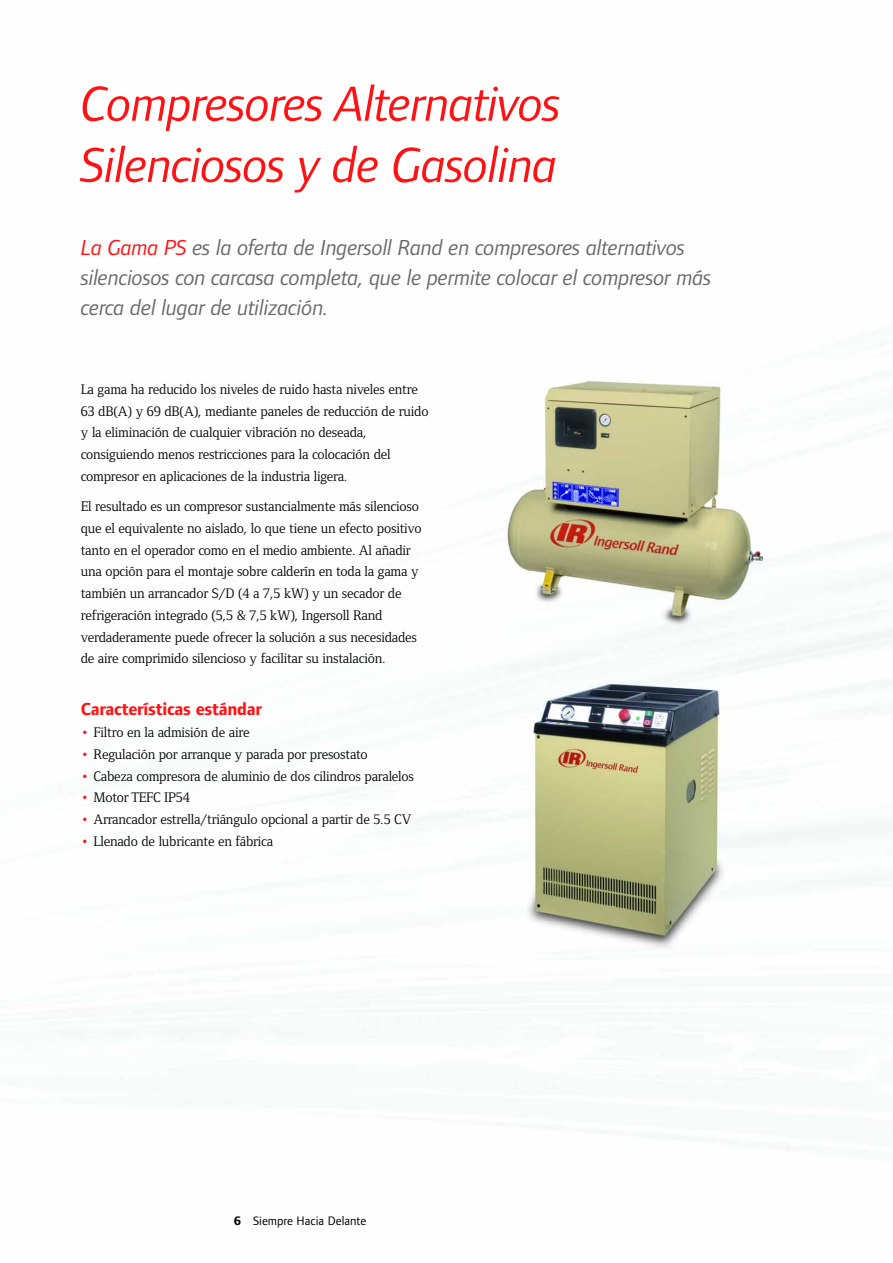
<style>
.page{position:relative;width:893px;height:1263px;background:#fff}
.page>*{position:absolute;margin:0;border:0;box-sizing:border-box;transform-origin:0 0}
.t1{font:italic 51px/61.2px "Foundry Form Sans";letter-spacing:-.02em;color:#fe1214}
.t2{font:italic 22.5px/30px "Foundry Form Sans";letter-spacing:-.015em;color:#696969}
.t3{font:700 18px "Foundry Form Sans";letter-spacing:-.015em;color:#fe1214}
.t4{font:14.25px/21.8px "Foundry Form Serif";letter-spacing:-.015em;color:#000}
.t5{font:12.75px "Foundry Form Sans";color:#000}
.s1{color:#fe1214}
.s2{font-weight:700;font-size:16.5px;color:#fe1214}
.s3{font-weight:700}
</style>
<div class="page">
<img style="left:3px;top:330px;width:890px;height:824px">
<h1 class="t1" style="left:81px;top:78px;width:482px">Compresores Alternativos<br>Silenciosos y de Gasolina</h1>
<h2 class="t2" style="left:81px;top:234px;width:632px"><span class="s1">La Gama PS</span> es la oferta de Ingersoll Rand en compresores alternativos silenciosos con carcasa completa, que le permite colocar el compresor más cerca del lugar de utilización.</h2>
<p class="t4" style="left:81px;top:380px;width:349px">La gama ha reducido los niveles de ruido hasta niveles entre 63 dB(A) y 69 dB(A), mediante paneles de reducción de ruido y la eliminación de cualquier vibración no deseada, consiguiendo menos restricciones para la colocación del compresor en aplicaciones de la industria ligera.</p>
<p class="t4" style="left:81px;top:497px;width:342px">El resultado es un compresor sustancialmente más silencioso que el equivalente no aislado, lo que tiene un efecto positivo tanto en el operador como en el medio ambiente. Al añadir una opción para el montaje sobre calderín en toda la gama y también un arrancador S/D (4 a 7,5 kW) y un secador de refrigeración integrado (5,5 &amp; 7,5 kW), Ingersoll Rand verdaderamente puede ofrecer la solución a sus necesidades de aire comprimido silencioso y facilitar su instalación.</p>
<p class="t3" style="left:81px;top:703px;width:183px">Características estándar</p>
<p class="t4" style="left:81px;top:723px;width:170px"><span class="s2">•</span> Filtro en la admisión de aire</p>
<p class="t4" style="left:81px;top:745px;width:288px"><span class="s2">•</span> Regulación por arranque y parada por presostato</p>
<p class="t4" style="left:81px;top:766px;width:335px"><span class="s2">•</span> Cabeza compresora de aluminio de dos cilindros paralelos</p>
<p class="t4" style="left:81px;top:788px;width:111px"><span class="s2">•</span> Motor TEFC IP54</p>
<p class="t4" style="left:81px;top:810px;width:332px"><span class="s2">•</span> Arrancador estrella/triángulo opcional a partir de 5.5 CV</p>
<p class="t4" style="left:81px;top:832px;width:194px"><span class="s2">•</span> Llenado de lubricante en fábrica</p>
<p class="t5" style="left:234px;top:1216px;width:134px"><span class="s3">6</span> Siempre Hacia Delante</p>
</div>
